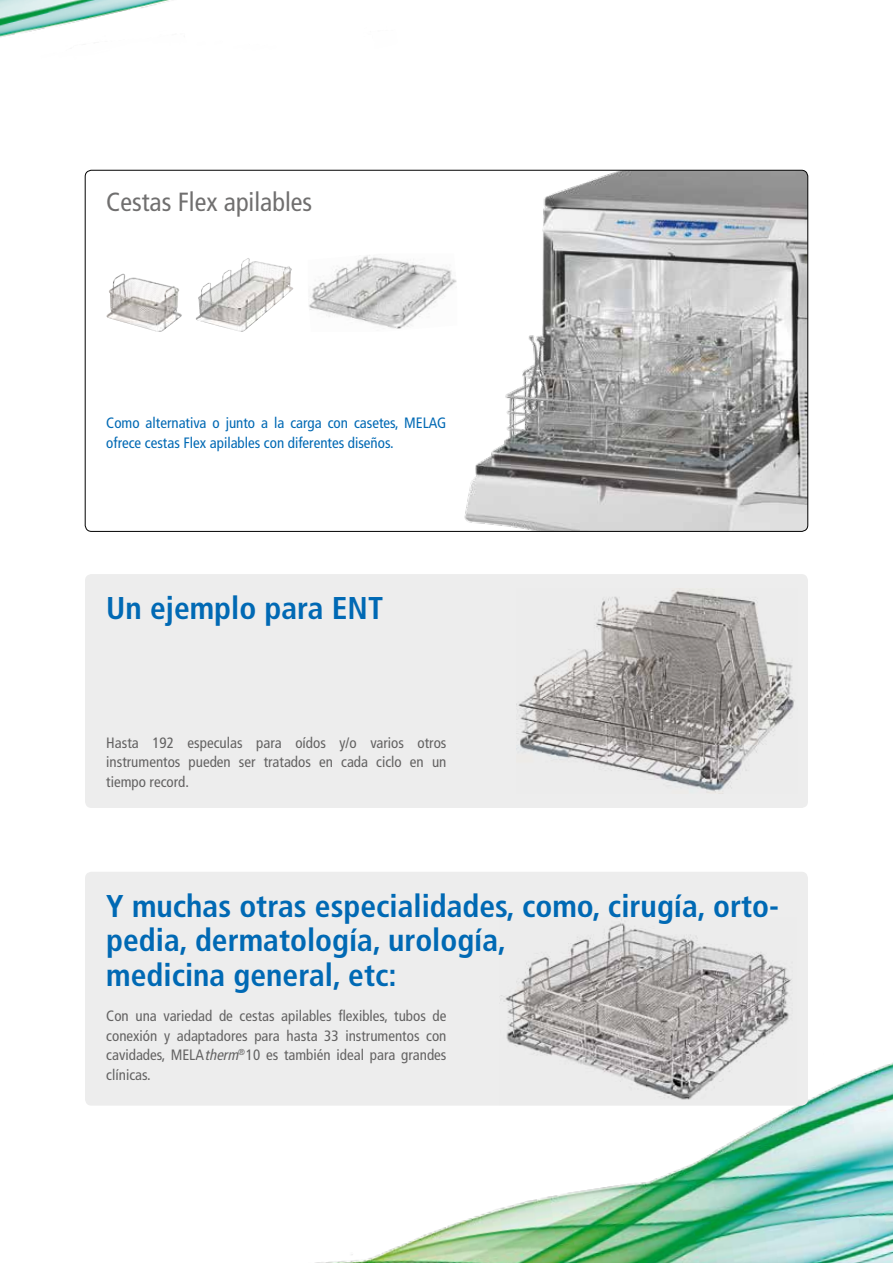
<style>
.page{position:relative;width:893px;height:1263px;background:#fff}
.page>*{position:absolute;margin:0;border:0;box-sizing:border-box;transform-origin:0 0}
.t1{font:700 condensed 31.5px/34.5px "Frutiger LT Std";color:#0069b4}
.t2{font:condensed 26.25px "Frutiger LT Std";color:#706f6f}
.t3{font:condensed 15px/19.5px "Frutiger LT Std";color:#646363;text-align:justify}
.t4{font:condensed 15px/19.5px "Frutiger LT Std";color:#0069b4}
.s1{font-style:italic}
</style>
<div class="page">
<img style="left:315px;top:1062px;width:578px;height:201px">
<img style="left:0;top:0;width:414px;height:259px">
<img style="left:464px;top:170px;width:344px;height:361px">
<div style="left:85px;top:872px;width:723px;height:234px;background:#ededed;border-radius:6px"></div>
<img style="left:501px;top:919px;width:291px;height:181px">
<div style="left:85px;top:574px;width:723px;height:234px;background:#ededed;border-radius:6px"></div>
<img style="left:516px;top:589px;width:279px;height:204px">
<img style="left:308px;top:254px;width:149px;height:75px">
<img style="left:109px;top:273px;width:14px;height:30px">
<img style="left:232px;top:258px;width:16px;height:17px">
<h2 class="t2" style="left:106px;top:187px;width:207px">Cestas Flex apilables</h2>
<p class="t4" style="left:106px;top:413px;width:342px">Como alternativa o junto a la carga con casetes, MELAG ofrece cestas Flex apilables con diferentes diseños.</p>
<h1 class="t1" style="left:106px;top:591px;width:278px">Un ejemplo para ENT</h1>
<p class="t3" style="left:106px;top:733px;width:342px">Hasta 192 especulas para oídos y/o varios otros instrumentos pueden ser tratados en cada ciclo en un tiempo record.</p>
<h1 class="t1" style="left:106px;top:888px;width:674px">Y muchas otras especialidades, como, cirugía, orto&shy;pedia, dermatología, urología,<br>medicina general, etc:</h1>
<p class="t3" style="left:106px;top:1006px;width:342px">Con una variedad de cestas apilables flexibles, tubos de conexión y adaptadores para hasta 33 instrumentos con cavidades, MELA<span class="s1">therm</span><sup>®</sup>10 es también ideal para grandes clínicas.</p>
</div>
